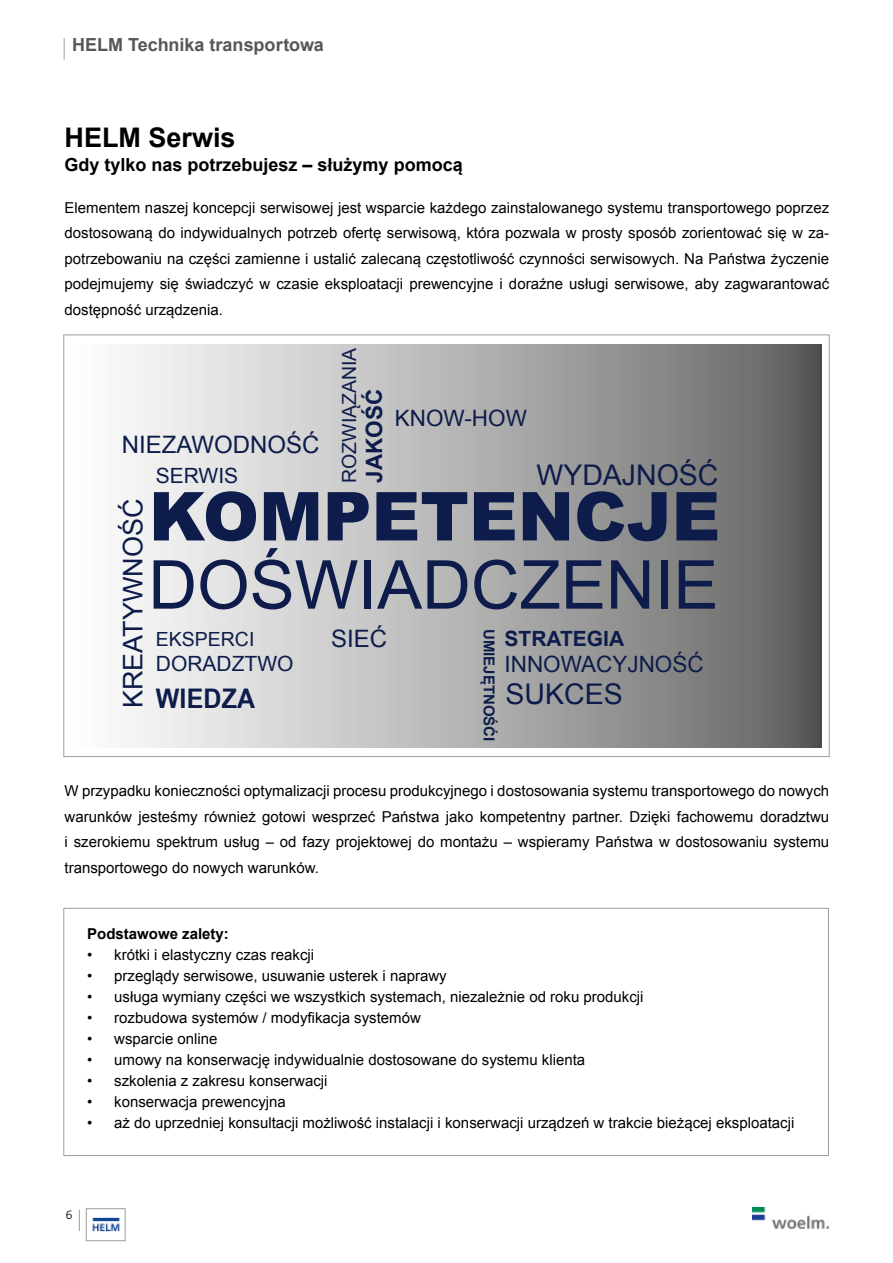
<style>
.page{position:relative;width:893px;height:1263px;background:#fff}
.page>*{position:absolute;margin:0;border:0;box-sizing:border-box;transform-origin:0 0}
.t1{font:67.5px "Arial";color:#0d1c4a}
.t2{font:900 67.5px "Arial";color:#0d1c4a}
.t3{font:28.5px "Arial";color:#0d1c4a}
.t4{font:27px "Arial";color:#0d1c4a}
.t5{font:700 27px "Arial";color:#000}
.t6{font:700 27px "Arial Narrow";letter-spacing:.005em;color:#0d1c4a;scale:1.13 1}
.t7{font:24px "Arial";color:#0d1c4a}
.t8{font:22.5px "Arial";color:#0d1c4a}
.t9{font:700 22.5px "Arial";color:#0d1c4a}
.t10{font:21px "Arial";color:#0d1c4a}
.t11{font:700 21px "Arial";color:#0d1c4a}
.t12{font:19.5px "Arial";color:#0d1c4a}
.t13{font:700 18px "Arial";color:#000}
.t14{font:700 18px "Arial";color:#575756}
.t15{font:15px/25.5px "Arial";color:#000;text-align:justify}
.t16{font:700 15px "Arial";color:#000}
.t17{font:700 15px "Arial";color:#0d1c4a}
.t18{font:300 12px "Frutiger LT";color:#000}
</style>
<div class="page">
<svg style="left:79px;top:1210px;width:1px;height:21px"></svg>
<img style="left:92px;top:1217px;width:28px;height:15px">
<div style="left:86px;top:1208px;width:39px;height:33px;border:1px solid #9d9d9c"></div>
<img style="left:753px;top:1208px;width:75px;height:21px">
<svg style="left:64px;top:38px;width:1px;height:22px"></svg>
<div style="left:63px;top:908px;width:766px;height:248px;border:1px solid #9d9d9c"></div>
<div style="left:71px;top:344px;width:750px;height:403px;background:linear-gradient(to right,#fff,#636363)"></div>
<p class="t14" style="left:72px;top:33px;width:253px">HELM Technika transportowa</p>
<h3 class="t5" style="left:65px;top:120px;width:173px">HELM Serwis</h3>
<p class="t13" style="left:65px;top:153px;width:400px">Gdy tylko nas potrzebujesz – służymy pomocą</p>
<p class="t15" style="left:65px;top:195px;width:766px">Elementem naszej koncepcji serwisowej jest wsparcie każdego zainstalowanego systemu transportowego poprzez dostosowaną do indywidualnych potrzeb ofertę serwisową, która pozwala w prosty sposób zorientować się w za&shy;potrzebowaniu na części zamienne i ustalić zalecaną częstotliwość czynności serwisowych. Na Państwa życzenie podejmujemy się świadczyć w czasie eksploatacji prewencyjne i doraźne usługi serwisowe, aby zagwarantować dostępność urządzenia.</p>
<h3 class="t7" style="left:122px;top:429px;width:199px">NIEZAWODNOŚĆ</h3>
<h3 class="t10" style="left:156px;top:461px;width:84px">SERWIS</h3>
<h3 class="t12" style="left:336px;top:483px;width:137px;rotate:-90deg">ROZWIĄZANIA</h3>
<h3 class="t9" style="left:359px;top:483px;width:95px;rotate:-90deg">JAKOŚĆ</h3>
<h3 class="t8" style="left:395px;top:403px;width:134px">KNOW-HOW</h3>
<h2 class="t3" style="left:536px;top:456px;width:184px">WYDAJNOŚĆ</h2>
<h3 class="t4" style="left:115px;top:708px;width:211px;rotate:-90deg">KREATYWNOŚĆ</h3>
<h1 class="t2" style="left:149px;top:467px;width:573px">KOMPETENCJE</h1>
<h1 class="t1" style="left:148px;top:541px;width:572px">DOŚWIADCZENIE</h1>
<h3 class="t12" style="left:156px;top:626px;width:100px">EKSPERCI</h3>
<h3 class="t10" style="left:156px;top:649px;width:139px">DORADZTWO</h3>
<h3 class="t6" style="left:156px;top:678px;width:89px">WIEDZA</h3>
<h3 class="t7" style="left:331px;top:623px;width:58px">SIEĆ</h3>
<h3 class="t11" style="left:504px;top:624px;width:121px">STRATEGIA</h3>
<p class="t17" style="left:499px;top:629px;width:114px;rotate:90deg">UMIEJĘTNOŚĆI</p>
<h3 class="t8" style="left:504px;top:649px;width:201px">INNOWACYJNOŚĆ</h3>
<h2 class="t3" style="left:506px;top:675px;width:119px">SUKCES</h2>
<p class="t15" style="left:65px;top:779px;width:766px">W przypadku konieczności optymalizacji procesu produkcyjnego i dostosowania systemu transportowego do nowych warunków jesteśmy również gotowi wesprzeć Państwa jako kompetentny partner. Dzięki fachowemu doradztwu i szerokiemu spektrum usług – od fazy projektowej do montażu – wspieramy Państwa w dostosowaniu systemu transportowego do nowych warunków.</p>
<p class="t16" style="left:87px;top:924px;width:143px">Podstawowe zalety:</p>
<p class="t15" style="left:87px;top:942px;width:229px">• krótki i elastyczny czas reakcji</p>
<p class="t15" style="left:87px;top:963px;width:361px">• przeglądy serwisowe, usuwanie usterek i naprawy</p>
<p class="t15" style="left:87px;top:984px;width:558px">• usługa wymiany części we wszystkich systemach, niezależnie od roku produkcji</p>
<p class="t15" style="left:87px;top:1005px;width:335px">• rozbudowa systemów / modyfikacja systemów</p>
<p class="t15" style="left:87px;top:1026px;width:132px">• wsparcie online</p>
<p class="t15" style="left:87px;top:1047px;width:500px">• umowy na konserwację indywidualnie dostosowane do systemu klienta</p>
<p class="t15" style="left:87px;top:1068px;width:242px">• szkolenia z zakresu konserwacji</p>
<p class="t15" style="left:87px;top:1089px;width:200px">• konserwacja prewencyjna</p>
<p class="t15" style="left:87px;top:1110px;width:709px">• aż do uprzedniej konsultacji możliwość instalacji i konserwacji urządzeń w trakcie bieżącej eksploatacji</p>
<p class="t18" style="left:66px;top:1208px;width:8px">6</p>
</div>
